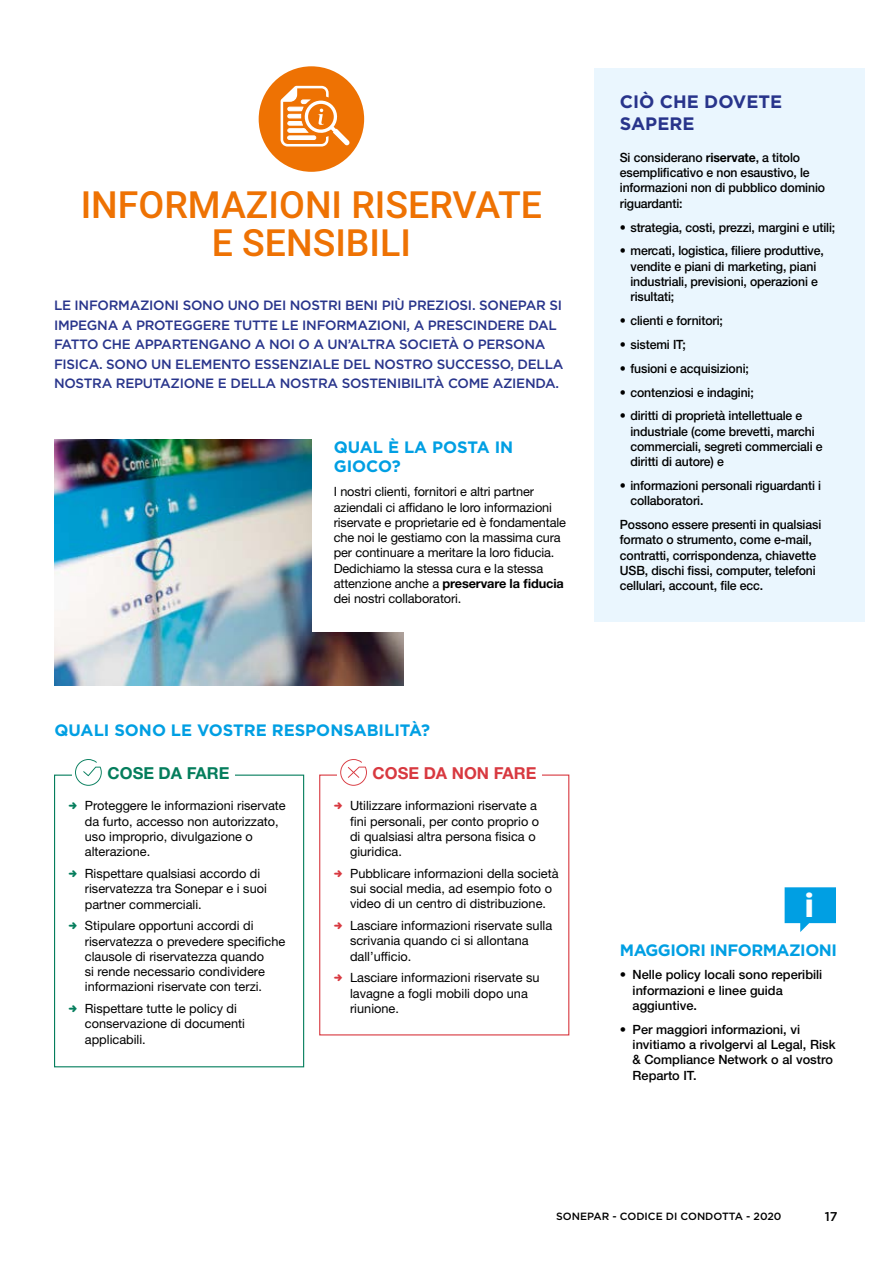
<style>
.page{position:relative;width:893px;height:1263px;background:#fff}
.page>*{position:absolute;margin:0;border:0;box-sizing:border-box;transform-origin:0 0}
.t1{font:500 37.5px/37.8px "Roboto";color:#ee7203;text-align:center}
.t2{font:900 33px "Roboto";color:#fff}
.t3{font:700 18px/21.6px "Gotham";color:#28348b}
.t4{font:700 16.5px/19.8px "Gotham";letter-spacing:-.005em;color:#009fe3}
.t5{font:700 16.5px "Gotham";letter-spacing:-.03em;color:#009fe3}
.t6{font:700 16.5px "Helvetica Neue LT Std";color:#d83940}
.t7{font:700 16.5px "Helvetica Neue LT Std";color:#047d5c}
.t8{font:500 13.5px/19.5px "Gotham";letter-spacing:-.02em;color:#28348b}
.t9{font:12.75px/15.3px "Helvetica Neue LT Std";color:#000}
.t10{font:500 12.75px/15.3px "Helvetica Neue LT Std";letter-spacing:-.01em;color:#000;scale:.96 1}
.t11{font:500 12.75px/15.3px "Helvetica Neue LT Std";letter-spacing:-.01em;color:#000}
.t12{font:500 12.75px "Gotham";color:#000}
.t13{font:500 10.5px "Gotham";color:#000}
.s1{font-weight:700}
</style>
<div class="page">
<div style="left:594px;top:68px;width:271px;height:553px;background:#eaf6fe"></div>
<svg style="left:785px;top:887px;width:51px;height:45px"></svg>
<div style="left:319px;top:774px;width:250px;height:261px;border:1px solid #d83940"></div>
<div style="left:338px;top:767px;width:92px;height:22px;background:#fff"></div>
<svg style="left:340px;top:759px;width:27px;height:27px"></svg>
<div style="left:373px;top:767px;width:168px;height:21px;background:#fff"></div>
<div style="left:54px;top:774px;width:250px;height:293px;border:1px solid #047d5c"></div>
<div style="left:72px;top:767px;width:68px;height:22px;background:#fff"></div>
<svg style="left:75px;top:759px;width:27px;height:27px"></svg>
<div style="left:108px;top:767px;width:127px;height:12px;background:#fff"></div>
<img style="left:54px;top:439px;width:350px;height:246px">
<div style="left:259px;top:66px;width:105px;height:106px;background:#ee7203;border-radius:50%"></div>
<svg style="left:281px;top:86px;width:69px;height:61px"></svg>
<div style="left:312px;top:418px;width:257px;height:214px;background:#fff"></div>
<h1 class="t1" style="left:81px;top:184px;width:463px">INFORMAZIONI RISERVATE<br>E SENSIBILI</h1>
<p class="t8" style="left:54px;top:296px;width:511px">LE INFORMAZIONI SONO UNO DEI NOSTRI BENI PIÙ PREZIOSI. SONEPAR SI IMPEGNA A PROTEGGERE TUTTE LE INFORMAZIONI, A PRESCINDERE DAL FATTO CHE APPARTENGANO A NOI O A UN’ALTRA SOCIETÀ O PERSONA FISICA. SONO UN ELEMENTO ESSENZIALE DEL NOSTRO SUCCESSO, DELLA NOSTRA REPUTAZIONE E DELLA NOSTRA SOSTENIBILITÀ COME AZIENDA.</p>
<p class="t4" style="left:334px;top:437px;width:181px">QUAL È LA POSTA IN<br>GIOCO?</p>
<p class="t9" style="left:334px;top:484px;width:234px">I nostri clienti, fornitori e altri partner aziendali ci affidano le loro informazioni riservate e proprietarie ed è fondamentale che noi le gestiamo con la massima cura per continuare a meritare la loro fiducia.<br>Dedichiamo la stessa cura e la stessa attenzione anche a <span class="s1">preservare la fiducia </span>dei nostri collaboratori.</p>
<p class="t4" style="left:55px;top:720px;width:377px">QUALI SONO LE VOSTRE RESPONSABILITÀ?</p>
<p class="t7" style="left:108px;top:763px;width:123px">COSE DA FARE</p>
<p class="t9" style="left:85px;top:798px;width:202px">Proteggere le informazioni riservate da furto, accesso non autorizzato, uso improprio, divulgazione o alterazione.</p>
<p class="t9" style="left:85px;top:865px;width:184px">Rispettare qualsiasi accordo di riservatezza tra Sonepar e i suoi partner commerciali.</p>
<p class="t9" style="left:85px;top:918px;width:202px">Stipulare opportuni accordi di riservatezza o prevedere specifiche clausole di riservatezza quando<br>si rende necessario condividere informazioni riservate con terzi.</p>
<p class="t9" style="left:85px;top:1001px;width:162px">Rispettare tutte le policy di conservazione di documenti applicabili.</p>
<p class="t6" style="left:373px;top:763px;width:165px">COSE DA NON FARE</p>
<p class="t9" style="left:350px;top:798px;width:191px">Utilizzare informazioni riservate a fini personali, per conto proprio o di qualsiasi altra persona fisica o giuridica.</p>
<p class="t9" style="left:350px;top:865px;width:210px">Pubblicare informazioni della società sui social media, ad esempio foto o video di un centro di distribuzione.</p>
<p class="t9" style="left:350px;top:918px;width:204px">Lasciare informazioni riservate sulla scrivania quando ci si allontana dall’ufficio.</p>
<p class="t9" style="left:350px;top:970px;width:191px">Lasciare informazioni riservate su lavagne a fogli mobili dopo una riunione.</p>
<h3 class="t3" style="left:620px;top:91px;width:164px">CIÒ CHE DOVETE<br>SAPERE</h3>
<p class="t10" style="left:620px;top:150px;width:215px">Si considerano <span class="s1">riservate</span>, a titolo esemplificativo e non esaustivo, le informazioni non di pubblico dominio riguardanti:</p>
<p class="t10" style="left:620px;top:219px;width:226px">• strategia, costi, prezzi, margini e utili;</p>
<p class="t10" style="left:630px;top:243px;width:203px;text-indent:-11px">• mercati, logistica, filiere produttive, vendite e piani di marketing, piani industriali, previsioni, operazioni e risultati;</p>
<p class="t10" style="left:620px;top:313px;width:109px">• clienti e fornitori;</p>
<p class="t10" style="left:620px;top:337px;width:70px">• sistemi IT;</p>
<p class="t10" style="left:620px;top:360px;width:136px">• fusioni e acquisizioni;</p>
<p class="t10" style="left:620px;top:384px;width:141px">• contenziosi e indagini;</p>
<p class="t10" style="left:630px;top:408px;width:202px;text-indent:-11px">• diritti di proprietà intellettuale e industriale (come brevetti, marchi commerciali, segreti commerciali e diritti di autore) e</p>
<p class="t10" style="left:630px;top:478px;width:200px;text-indent:-11px">• informazioni personali riguardanti i collaboratori.</p>
<p class="t10" style="left:620px;top:517px;width:211px">Possono essere presenti in qualsiasi formato o strumento, come e-mail, contratti, corrispondenza, chiavette USB, dischi fissi, computer, telefoni cellulari, account, file ecc.</p>
<h2 class="t2" style="left:805px;top:882px;width:11px">i</h2>
<p class="t5" style="left:620px;top:939px;width:219px">MAGGIORI INFORMAZIONI</p>
<p class="t11" style="left:633px;top:967px;width:191px;text-indent:-13px">• Nelle policy locali sono reperibili informazioni e linee guida aggiuntive.</p>
<p class="t11" style="left:633px;top:1021px;width:204px;text-indent:-13px">• Per maggiori informazioni, vi invitiamo a rivolgervi al Legal, Risk &amp; Compliance Network o al vostro<br>Reparto IT.</p>
<p class="t13" style="left:556px;top:1209px;width:227px">SONEPAR - CODICE DI CONDOTTA - 2020</p>
<p class="t12" style="left:825px;top:1208px;width:14px">17</p>
</div>
